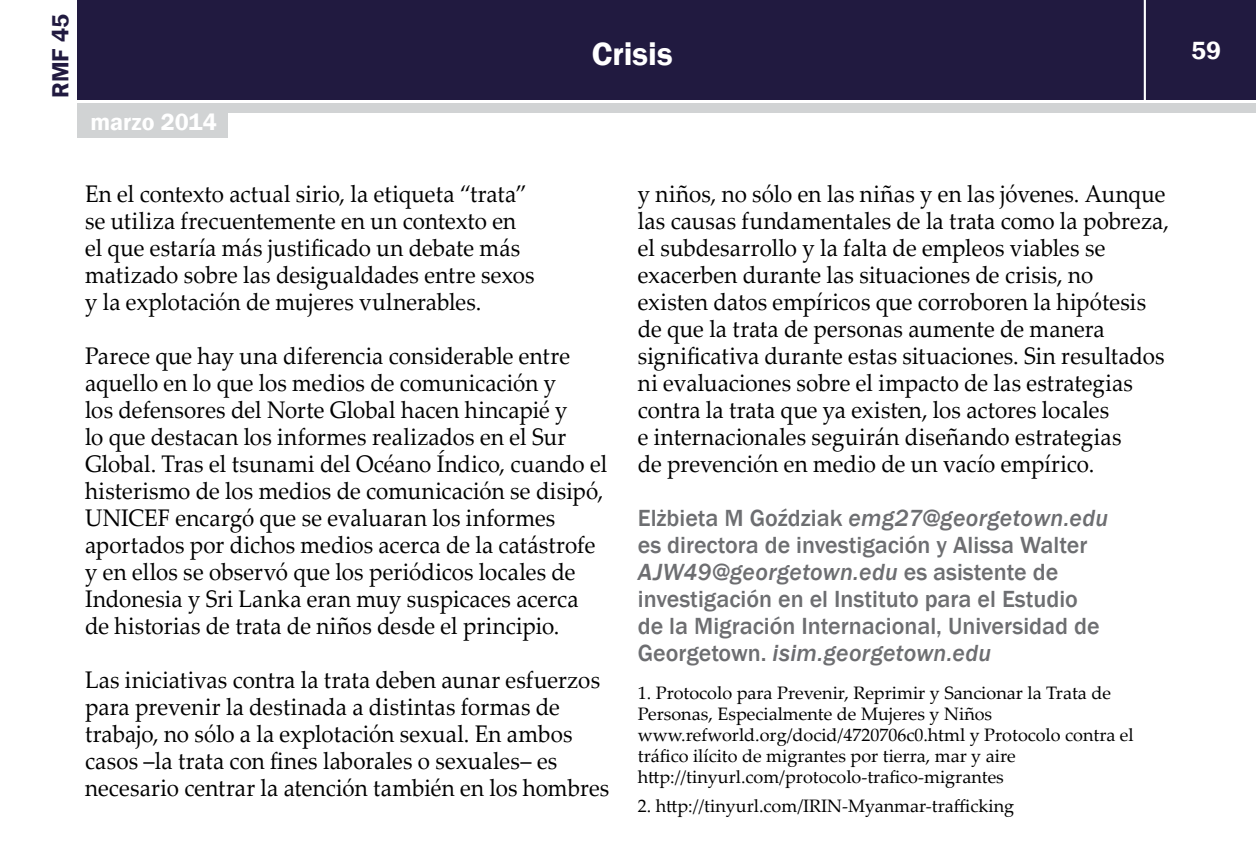
<style>
.page{position:relative;width:1256px;height:850px;background:#fff}
.page>*{position:absolute;margin:0;border:0;box-sizing:border-box;transform-origin:0 0}
.t1{font:600 33px "Franklin Gothic";color:#fff}
.t2{font:600 25.5px "Franklin Gothic";color:#fff}
.t3{font:24px/27px "Palatino Linotype";letter-spacing:.005em;color:#000;scale:.93 1}
.t4{font:500 24px/27px "Franklin Gothic";color:#6d6e71}
.t5{font:600 24px "Franklin Gothic";color:#fff}
.t6{font:600 24px "Franklin Gothic";color:#211a40}
.t7{font:18px/21px "Palatino Linotype";color:#000}
.s1{font-style:italic}
</style>
<div class="page">
<div style="left:78px;top:0;width:1178px;height:99px;background:#211a40"></div>
<div style="left:78px;top:104px;width:1178px;height:9px;background:#d1d3d4"></div>
<hr style="left:1144px;top:0;width:2px;height:102px;background:#fff">
<div style="left:78px;top:111px;width:150px;height:26px;background:#d1d3d4"></div>
<p class="t6" style="left:46px;top:98px;width:85px;rotate:-90deg">RMF 45</p>
<p class="t5" style="left:90px;top:107px;width:128px">marzo 2014</p>
<h1 class="t1" style="left:592px;top:33px;width:82px">Crisis</h1>
<p class="t2" style="left:1191px;top:35px;width:31px">59</p>
<p class="t3" style="left:85px;top:179px;width:485px">En el contexto actual sirio, la etiqueta “trata” se utiliza frecuentemente en un contexto en el que estaría más justificado un debate más matizado sobre las desigualdades entre sexos y la explotación de mujeres vulnerables.</p>
<p class="t3" style="left:85px;top:341px;width:563px">Parece que hay una diferencia considerable entre aquello en lo que los medios de comunicación y<br>los defensores del Norte Global hacen hincapié y<br>lo que destacan los informes realizados en el Sur Global. Tras el tsunami del Océano Índico, cuando el histerismo de los medios de comunicación se disipó, UNICEF encargó que se evaluaran los informes aportados por dichos medios acerca de la catástrofe y en ellos se observó que los periódicos locales de Indonesia y Sri Lanka eran muy suspicaces acerca de historias de trata de niños desde el principio.</p>
<p class="t3" style="left:85px;top:665px;width:565px">Las iniciativas contra la trata deben aunar esfuerzos para prevenir la destinada a distintas formas de trabajo, no sólo a la explotación sexual. En ambos casos –la trata con fines laborales o sexuales– es necesario centrar la atención también en los hombres</p>
<p class="t3" style="left:638px;top:179px;width:573px">y niños, no sólo en las niñas y en las jóvenes. Aunque las causas fundamentales de la trata como la pobreza, el subdesarrollo y la falta de empleos viables se exacerben durante las situaciones de crisis, no existen datos empíricos que corroboren la hipótesis de que la trata de personas aumente de manera significativa durante estas situaciones. Sin resultados ni evaluaciones sobre el impacto de las estrategias contra la trata que ya existen, los actores locales<br>e internacionales seguirán diseñando estrategias<br>de prevención en medio de un vacío empírico.</p>
<p class="t4" style="left:638px;top:504px;width:472px">Elżbieta M Goździak <span class="s1">emg27@georgetown.edu </span>es directora de investigación y Alissa Walter <span class="s1">AJW49@georgetown.edu</span> es asistente de investigación en el Instituto para el Estudio de la Migración Internacional, Universidad de Georgetown. <span class="s1">isim.georgetown.edu</span></p>
<p class="t7" style="left:638px;top:681px;width:498px">1. Protocolo para Prevenir, Reprimir y Sancionar la Trata de Personas, Especialmente de Mujeres y Niños www.refworld.org/docid/4720706c0.html y Protocolo contra el tráfico ilícito de migrantes por tierra, mar y aire http://tinyurl.com/protocolo-trafico-migrantes</p>
<p class="t7" style="left:638px;top:795px;width:378px">2. http://tinyurl.com/IRIN-Myanmar-trafficking</p>
</div>
